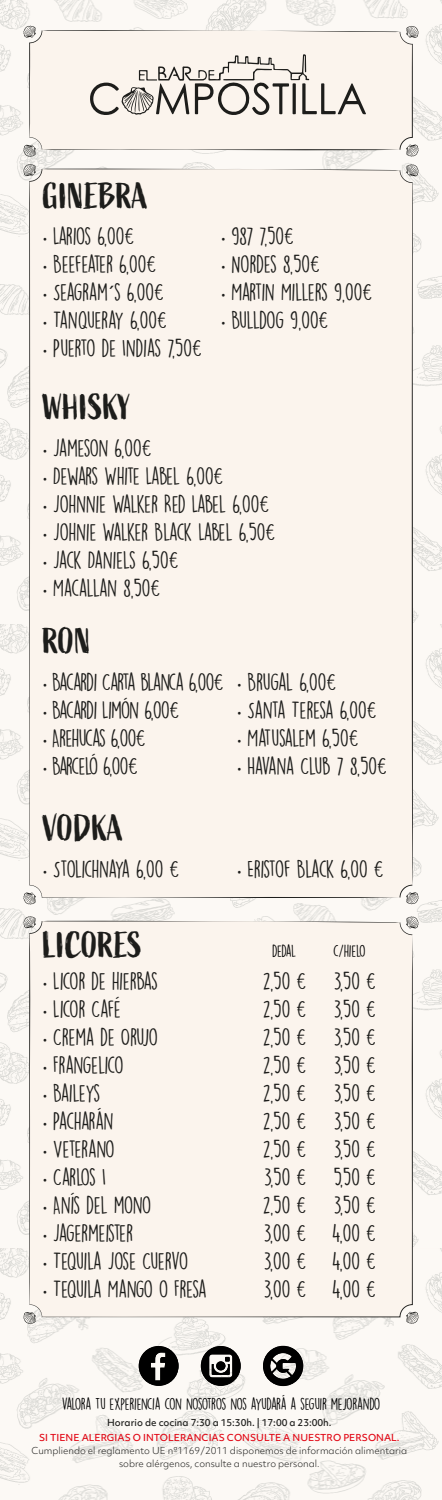
<style>
.page{position:relative;width:442px;height:1500px;background:#fff}
.page>*{position:absolute;margin:0;border:0;box-sizing:border-box;transform-origin:0 0}
.t1{font:36.2px "Active";letter-spacing:-.005em;color:#1d1d1b}
.t2{font:22px/28px "DK Lemon Yellow Sun";letter-spacing:-.04em;color:#1d1d1b}
.t3{font:15px "DK Lemon Yellow Sun";letter-spacing:-.04em;color:#000}
.t4{font:300 9.2px/12.7px "Objektiv Mk 2";color:#1d1d1b;text-align:center}
.t5{font:500 9.2px "Objektiv Mk 2";color:#e20614}
.t6{font:500 9.2px "Objektiv Mk 2";color:#1d1d1b}
.s1{font-family:"Myriad Pro"}
</style>
<div class="page">
<img style="left:0;top:0;width:441px;height:1500px">
<div style="left:29px;top:168px;width:384px;height:731px;background:#fbf4ed"></div>
<svg style="left:405px;top:164px;width:13px;height:12px"></svg>
<svg style="left:23px;top:164px;width:13px;height:12px"></svg>
<svg style="left:405px;top:892px;width:13px;height:12px"></svg>
<svg style="left:23px;top:892px;width:13px;height:13px"></svg>
<div style="left:29px;top:920px;width:384px;height:397px;background:#fbf4ed"></div>
<svg style="left:405px;top:916px;width:13px;height:13px"></svg>
<svg style="left:23px;top:916px;width:13px;height:12px"></svg>
<svg style="left:405px;top:1312px;width:13px;height:12px"></svg>
<svg style="left:23px;top:1312px;width:13px;height:12px"></svg>
<div style="left:29px;top:30px;width:383px;height:121px;background:#fbf4ed"></div>
<svg style="left:405px;top:26px;width:13px;height:12px"></svg>
<svg style="left:23px;top:26px;width:13px;height:12px"></svg>
<svg style="left:405px;top:145px;width:13px;height:12px"></svg>
<svg style="left:23px;top:145px;width:13px;height:12px"></svg>
<svg style="left:90px;top:54px;width:276px;height:61px"></svg>
<svg style="left:138px;top:1346px;width:40px;height:40px"></svg>
<svg style="left:200px;top:1346px;width:40px;height:40px"></svg>
<svg style="left:263px;top:1346px;width:40px;height:40px"></svg>
<h1 class="t1" style="left:43px;top:175px;width:107px">GINEBRA</h1>
<p class="t2" style="left:43px;top:222px;width:160px"><span class="s1">·</span> LARIOS 6,00€<br><span class="s1">·</span> BEEFEATER 6,00€<br><span class="s1">·</span> SEAGRAM<span class="s1">´</span>S 6,00€<br><span class="s1">·</span> TANQUERAY 6,00€<br><span class="s1">·</span> PUERTO DE INDIAS 7,50€</p>
<p class="t2" style="left:221px;top:222px;width:153px"><span class="s1">·</span> 987 7,50€<br><span class="s1">·</span> NORDES 8,50€<br><span class="s1">·</span> MARTIN MILLERS 9,00€ <span class="s1">·</span> BULLDOG 9,00€</p>
<h1 class="t1" style="left:43px;top:386px;width:90px">WHISKY</h1>
<p class="t2" style="left:43px;top:434px;width:234px"><span class="s1">·</span> JAMESON 6,00€<br><span class="s1">·</span> DEWARS WHITE LABEL 6,00€<br><span class="s1">·</span> JOHNNIE WALKER RED LABEL 6,00€ <span class="s1">·</span> JOHNIE WALKER BLACK LABEL 6,50€ <span class="s1">·</span> JACK DANIELS 6,50€<br><span class="s1">·</span> MACALLAN 8,50€</p>
<h1 class="t1" style="left:43px;top:621px;width:50px">RON</h1>
<p class="t2" style="left:43px;top:668px;width:182px"><span class="s1">·</span> BACARDI CARTA BLANCA 6,00€ <span class="s1">·</span> BACARDI LIMÓN 6,00€<br><span class="s1">·</span> AREHUCAS 6,00€<br><span class="s1">·</span> BARCELÓ 6,00€</p>
<p class="t2" style="left:237px;top:668px;width:151px"><span class="s1">·</span> BRUGAL 6,00€<br><span class="s1">·</span> SANTA TERESA 6,00€<br><span class="s1">·</span> MATUSALEM 6,50€<br><span class="s1">·</span> HAVANA CLUB 7 8,50€</p>
<h1 class="t1" style="left:43px;top:808px;width:82px">VODKA</h1>
<p class="t2" style="left:43px;top:855px;width:138px"><span class="s1">·</span> STOLICHNAYA 6,00 €</p>
<p class="t2" style="left:237px;top:855px;width:148px"><span class="s1">·</span> ERISTOF BLACK 6,00 €</p>
<h1 class="t1" style="left:43px;top:924px;width:101px">LICORES</h1>
<p class="t3" style="left:272px;top:941px;width:26px">DEDAL</p>
<p class="t3" style="left:333px;top:941px;width:34px">C/HIELO</p>
<p class="t2" style="left:43px;top:966px;width:165px"><span class="s1">·</span> LICOR DE HIERBAS<br><span class="s1">·</span> LICOR CAFÉ<br><span class="s1">·</span> CREMA DE ORUJO<br><span class="s1">·</span> FRANGELICO<br><span class="s1">·</span> BAILEYS<br><span class="s1">·</span> PACHARÁN<br><span class="s1">·</span> VETERANO<br><span class="s1">·</span> CARLOS I<br><span class="s1">·</span> ANÍS DEL MONO<br><span class="s1">·</span> JAGERMEISTER<br><span class="s1">·</span> TEQUILA JOSE CUERVO<br><span class="s1">·</span> TEQUILA MANGO O FRESA</p>
<p class="t2" style="left:263px;top:967px;width:45px;text-align:justify">2,50 € 2,50 € 2,50 € 2,50 € 2,50 € 2,50 € 2,50 € 3,50 € 2,50 € 3,00 € 3,00 € 3,00 €</p>
<p class="t2" style="left:331px;top:967px;width:46px;text-align:justify">3,50 € 3,50 € 3,50 € 3,50 € 3,50 € 3,50 € 3,50 € 5,50 € 3,50 € 4,00 € 4,00 € 4,00 €</p>
<p class="t3" style="left:62px;top:1395px;width:320px">VALORA TU EXPERIENCIA CON NOSOTROS NOS AYUDARÁ A SEGUIR MEJORANDO</p>
<p class="t6" style="left:107px;top:1416px;width:226px">Horario de cocina 7:30 a 15:30h. | 17:00 a 23:00h.</p>
<p class="t5" style="left:39px;top:1432px;width:361px">SI TIENE ALERGIAS O INTOLERANCIAS CONSULTE A NUESTRO PERSONAL.</p>
<p class="t4" style="left:31px;top:1444px;width:377px">Cumpliendo el reglamento UE nº1169/2011 disponemos de información alimentaria sobre alérgenos, consulte a nuestro personal.</p>
</div>
